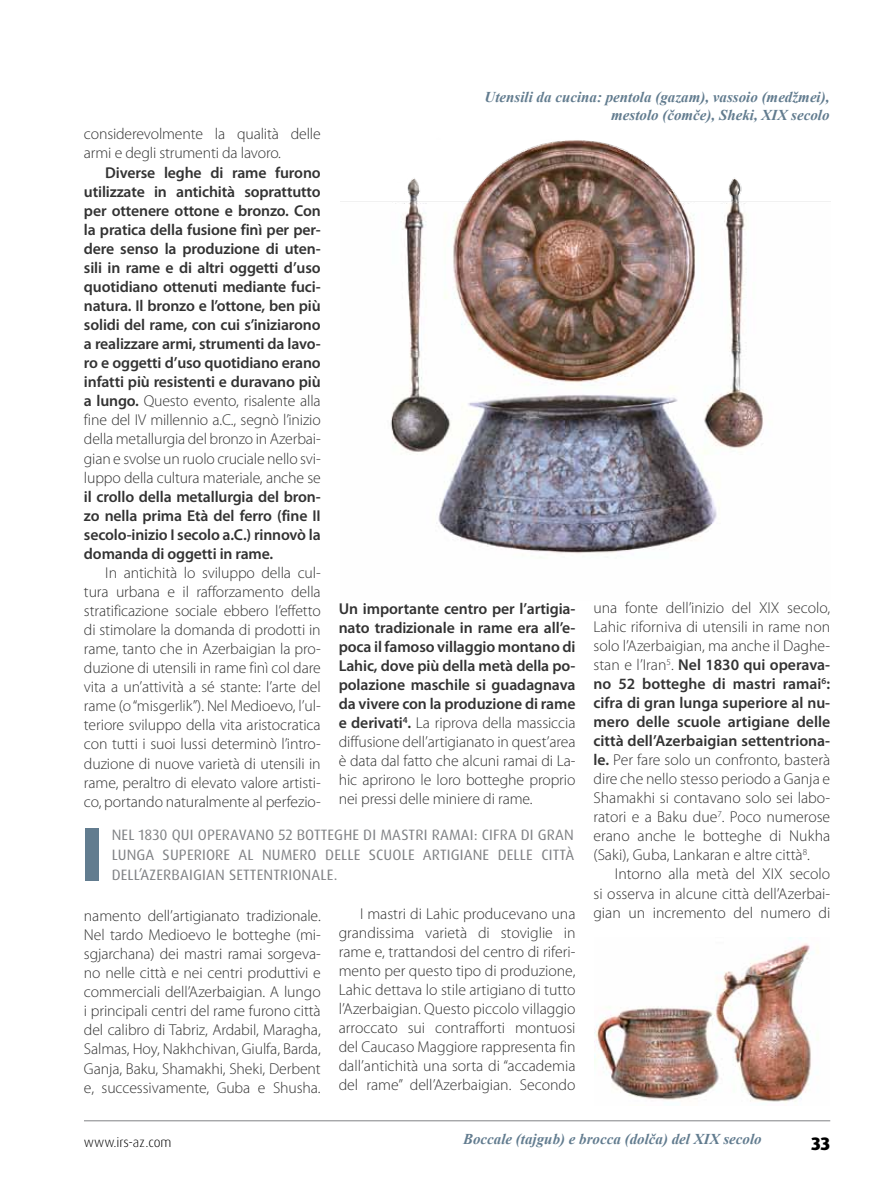
<style>
.page{position:relative;width:893px;height:1191px;background:#fff}
.page>*{position:absolute;margin:0;border:0;box-sizing:border-box;transform-origin:0 0}
.t1{font:800 18px "Dax Pro";color:#000}
.t2{font:300 15.75px/19px "Myriad Pro";color:#333;text-align:justify}
.t3{font:600 15.75px/19px "Myriad Pro";letter-spacing:-.01em;color:#333;text-align:justify}
.t4{font:15px "Dax Pro";letter-spacing:.01em;color:#808285}
.t5{font:italic 700 15px/18px "Times New Roman";color:#627c8f;text-align:right}
.t6{font:300 13.5px "Dax Pro";color:#000}
.s1{font-weight:300}
.s2{font-weight:600}
</style>
<div class="page">
<hr style="left:84px;top:1120px;width:746px;height:1px;background:#808285">
<img style="left:340px;top:140px;width:490px;height:418px">
<img style="left:594px;top:937px;width:225px;height:165px">
<div style="left:85px;top:828px;width:14px;height:52px;background:#627c8f"></div>
<p class="t5" style="left:484px;top:88px;width:346px">Utensili da cucina: pentola (gazam), vassoio (medžmei), mestolo (čomče), Sheki, XIX secolo</p>
<p class="t2" style="left:84px;top:125px;width:238px">considerevolmente la qualità delle armi e degli strumenti da lavoro.</p>
<p class="t3" style="left:84px;top:162px;width:238px;text-indent:21px">Diverse leghe di rame furono utilizzate in antichità soprattutto per ottenere ottone e bronzo. Con la pratica della fusione finì per per&shy;dere senso la produzione di uten&shy;sili in rame e di altri oggetti d’uso quotidiano ottenuti mediante fuci&shy;natura. Il bronzo e l’ottone, ben più solidi del rame, con cui s’iniziarono a realizzare armi, strumenti da lavo&shy;ro e oggetti d’uso quotidiano erano infatti più resistenti e duravano più a lungo. <span class="s1">Questo evento, risalente alla fine del IV millennio a.C., segnò l’inizio della metallurgia del bronzo in Azerbai&shy;gian e svolse un ruolo cruciale nello svi&shy;luppo della cultura materiale, anche se</span></p>
<p class="t3" style="left:84px;top:486px;width:238px">il crollo della metallurgia del bron&shy;zo nella prima Età del ferro (fine II secolo-inizio I secolo a.C.) rinnovò la domanda di oggetti in rame.</p>
<p class="t2" style="left:84px;top:563px;width:238px;text-indent:21px">In antichità lo sviluppo della cul&shy;tura urbana e il rafforzamento della stratificazione sociale ebbero l’effetto di stimolare la domanda di prodotti in rame, tanto che in Azerbaigian la pro&shy;duzione di utensili in rame finì col dare vita a un’attività a sé stante: l’arte del rame (o “misgerlik”). Nel Medioevo, l’ul&shy;teriore sviluppo della vita aristocratica con tutti i suoi lussi determinò l’intro&shy;duzione di nuove varietà di utensili in rame, peraltro di elevato valore artisti&shy;co, portando naturalmente al perfezio-</p>
<p class="t3" style="left:339px;top:598px;width:238px">Un importante centro per l’artigia&shy;nato tradizionale in rame era all’e&shy;poca il famoso villaggio montano di Lahic, dove più della metà della po&shy;polazione maschile si guadagnava da vivere con la produzione di rame e derivati<sup>4</sup>. <span class="s1">La riprova della massiccia diffusione dell’artigianato in quest’area è data dal fatto che alcuni ramai di La&shy;hic aprirono le loro botteghe proprio nei pressi delle miniere di rame.</span></p>
<p class="t4" style="left:112px;top:825px;width:68px">NEL 1830 QUI</p>
<p class="t4" style="left:198px;top:825px;width:34px">OPERAVANO</p>
<p class="t4" style="left:278px;top:825px;width:31px">52 BOTT</p>
<p class="t4" style="left:328px;top:825px;width:73px">EGH E DI MASTRI</p>
<p class="t4" style="left:432px;top:825px;width:58px">RAMAI:CIFRA</p>
<p class="t4" style="left:521px;top:825px;width:27px">DI GRAN</p>
<p class="t4" style="left:112px;top:845px;width:2px">LUNGA</p>
<p class="t4" style="left:163px;top:845px;width:40px">SUPERIOR</p>
<p class="t4" style="left:224px;top:845px;width:154px">E AL NUMERO DELLE SCUOL</p>
<p class="t4" style="left:408px;top:845px;width:18px">E ARTIGIAN</p>
<p class="t4" style="left:483px;top:845px;width:93px">E DELLE CITTÀ</p>
<p class="t4" style="left:112px;top:865px;width:77px">DELL’AZERBAIGIAN</p>
<p class="t4" style="left:229px;top:865px;width:44px">SETTENTRIONAL</p>
<p class="t4" style="left:327px;top:865px;width:12px">E.</p>
<p class="t2" style="left:84px;top:906px;width:238px">namento dell’artigianato tradizionale.<br>N el tardo Medioevo le botteghe (mi&shy;sgjarchana) dei mastri ramai sorgeva&shy;no nelle città e nei centri produttivi e commerciali dell’Azerbaigian. A lungo i principali centri del rame furono città del calibro di Tabriz, Ardabil, Maragha, Salmas, Hoy, Nakhchivan, Giulfa, Barda, Ganja, Baku, Shamakhi, Sheki, Derbent e, successivamente, Guba e Shusha.</p>
<p class="t2" style="left:339px;top:904px;width:238px;text-indent:21px">I mastri di Lahic producevano una grandissima varietà di stoviglie in rame e, trattandosi del centro di riferi&shy;mento per questo tipo di produzione, Lahic dettava lo stile artigiano di tutto l’Azerbaigian. Questo piccolo villaggio arroccato sui contrafforti montuosi del Caucaso Maggiore rappresenta fin dall’antichità una sorta di “accademia del rame” dell’Azerbaigian. Secondo</p>
<p class="t2" style="left:593px;top:598px;width:238px">una fonte dell’inizio del XIX secolo, Lahic riforniva di utensili in rame non solo l’Azerbaigian, ma anche il Daghe&shy;stan e l’Iran<sup>5</sup>. <span class="s2">Nel 1830 qui operava&shy;no 52 botteghe di mastri ramai</span><sup>6</sup><span class="s2">: cifra di gran lunga superiore al nu&shy;mero delle scuole artigiane delle città dell’Azerbaigian settentriona&shy;le.</span> Per fare solo un confronto, basterà dire che nello stesso periodo a Ganja e Shamakhi si contavano solo sei labo&shy;ratori e a Baku due<sup>7</sup>. Poco numerose erano anche le botteghe di N ukha (Saki), Guba, Lankaran e altre città<sup>8</sup>.</p>
<p class="t2" style="left:593px;top:865px;width:238px;text-indent:21px">Intorno alla metà del XIX secolo si osserva in alcune città dell’Azerbai&shy;gian un incremento del numero di</p>
<p class="t5" style="left:463px;top:1129px;width:300px">Boccale (tajgub) e brocca (dolča) del XIX secolo</p>
<p class="t6" style="left:84px;top:1133px;width:89px">www.irs-az.com</p>
<p class="t1" style="left:811px;top:1131px;width:21px">33</p>
</div>
